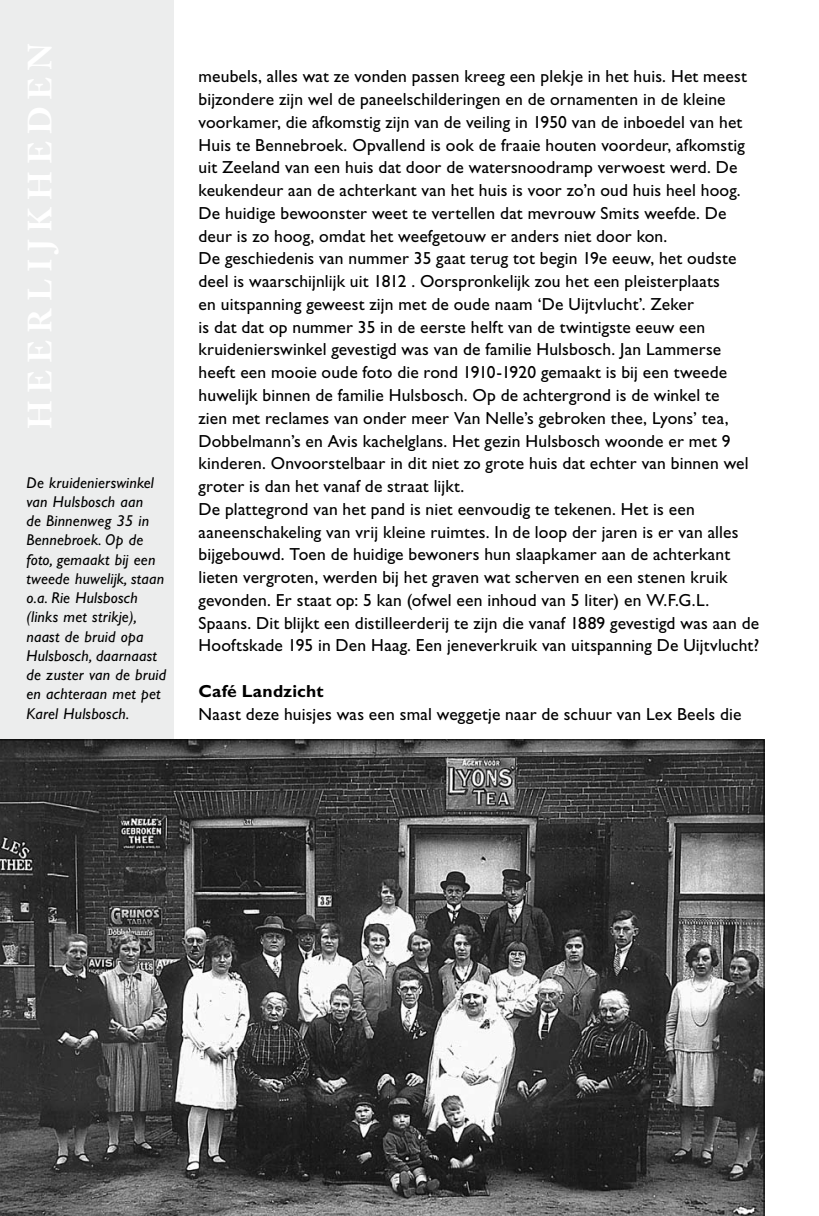
<style>
.page{position:relative;width:819px;height:1216px;background:#fff}
.page>*{position:absolute;margin:0;border:0;box-sizing:border-box;transform-origin:0 0}
.t1{font:17.5px/22.8px "Gill Sans Std";letter-spacing:.01em;color:#000}
.t2{font:700 17.5px "Gill Sans Std";letter-spacing:.01em;color:#000}
.t3{font:italic 15.75px/19.2px "Gill Sans Std";letter-spacing:.015em;color:#000}
</style>
<div class="page">
<div style="left:0;top:0;width:174px;height:1156px;background:#eceded"></div>
<svg style="left:0;top:739px;width:764px;height:476px;background:#545454"></svg>
<p class="t3" style="left:26px;top:473px;width:141px">De kruidenierswinkel van Hulsbosch aan<br>de Binnenweg 35 in<br>Bennebroek. Op de foto, gemaakt bij een tweede huwelijk, staan o.a. Rie Hulsbosch (links met strikje), naast de bruid opa<br>Hulsbosch, daarnaast de zuster van de bruid en achteraan met pet<br>Karel Hulsbosch.</p>
<p class="t1" style="left:198px;top:65px;width:562px">meubels, alles wat ze vonden passen kreeg een plekje in het huis. Het meest bijzondere zijn wel de paneelschilderingen en de ornamenten in de kleine voorkamer, die afkomstig zijn van de veiling in 1950 van de inboedel van het Huis te Bennebroek. Opvallend is ook de fraaie houten voordeur, afkomstig uit Zeeland van een huis dat door de watersnoodramp verwoest werd. De keukendeur aan de achterkant van het huis is voor zo’n oud huis heel hoog.<br>De huidige bewoonster weet te vertellen dat mevrouw Smits weefde. De deur is zo hoog, omdat het weefgetouw er anders niet door kon.<br>De geschiedenis van nummer 35 gaat terug tot begin 19e eeuw, het oudste deel is waarschijnlijk uit 1812 . Oorspronkelijk zou het een pleisterplaats<br>en uitspanning geweest zijn met de oude naam ‘De Uijtvlucht’. Zeker<br>is dat dat op nummer 35 in de eerste helft van de twintigste eeuw een kruidenierswinkel gevestigd was van de familie Hulsbosch. Jan Lammerse heeft een mooie oude foto die rond 1910-1920 gemaakt is bij een tweede huwelijk binnen de familie Hulsbosch. Op de achtergrond is de winkel te<br>zien met reclames van onder meer Van Nelle’s gebroken thee, Lyons’ tea, Dobbelmann’s en Avis kachelglans. Het gezin Hulsbosch woonde er met 9 kinderen. Onvoorstelbaar in dit niet zo grote huis dat echter van binnen wel groter is dan het vanaf de straat lijkt.<br>De plattegrond van het pand is niet eenvoudig te tekenen. Het is een aaneenschakeling van vrij kleine ruimtes. In de loop der jaren is er van alles bijgebouwd. Toen de huidige bewoners hun slaapkamer aan de achterkant lieten vergroten, werden bij het graven wat scherven en een stenen kruik gevonden. Er staat op: 5 kan (ofwel een inhoud van 5 liter) en W.F.G.L.<br>Spaans. Dit blijkt een distilleerderij te zijn die vanaf 1889 gevestigd was aan de Hooftskade 195 in Den Haag. Een jeneverkruik van uitspanning De Uijtvlucht?</p>
<p class="t2" style="left:198px;top:680px;width:127px">Café Landzicht</p>
<p class="t1" style="left:198px;top:702px;width:544px">Naast deze huisjes was een smal weggetje naar de schuur van Lex Beels die</p>
</div>
